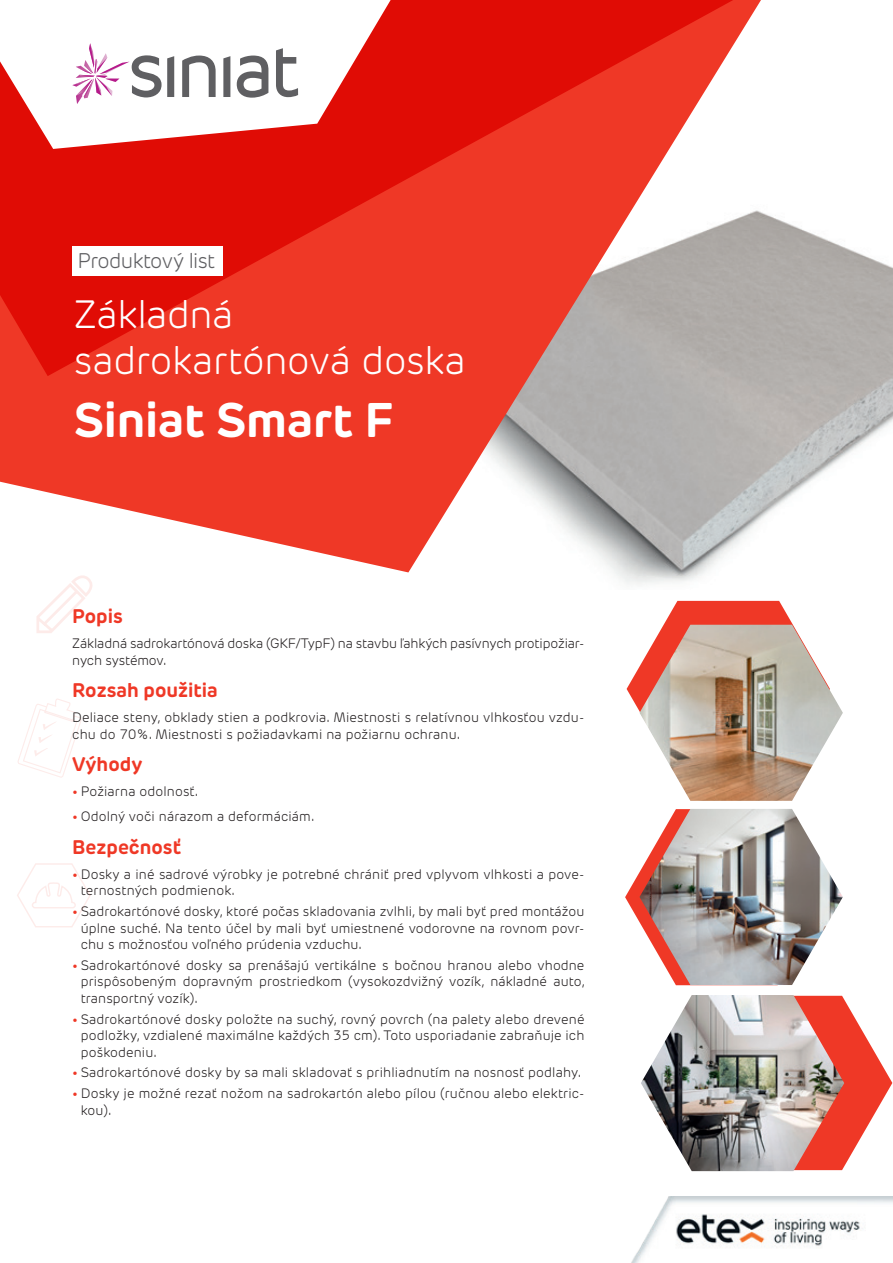
<style>
.page{position:relative;width:893px;height:1263px;background:#fff}
.page>*{position:absolute;margin:0;border:0;box-sizing:border-box;transform-origin:0 0}
.t1{font:700 48px "New Rubrik Edge";letter-spacing:-.005em;color:#fff}
.t2{font:300 39px/46.8px "New Rubrik Edge";letter-spacing:-.005em;color:#fff}
.t3{font:300 21px "New Rubrik Edge";letter-spacing:-.03em;color:#5f5f62}
.t4{font:700 19.5px "New Rubrik Edge";color:#ef3826}
.t5{font:300 13.5px/16.5px "New Rubrik Edge";letter-spacing:.01em;color:#231f20}
.t6{font:300 13.5px/16.5px "New Rubrik Edge";letter-spacing:-.01em;color:#231f20}
.s1{color:#ef3826}
</style>
<div class="page">
<svg style="left:18px;top:698px;width:64px;height:80px"></svg>
<img style="left:406px;top:217px;width:487px;height:367px">
<svg style="left:0;top:376px;width:761px;height:196px"></svg>
<svg style="left:0;top:0;width:772px;height:376px;background:#e3483d"></svg>
<svg style="left:0;top:0;width:391px;height:149px"></svg>
<svg style="left:237px;top:56px;width:31px;height:42px"></svg>
<svg style="left:182px;top:56px;width:34px;height:41px"></svg>
<svg style="left:223px;top:56px;width:7px;height:41px"></svg>
<svg style="left:276px;top:48px;width:22px;height:49px"></svg>
<svg style="left:72px;top:43px;width:102px;height:61px"></svg>
<div style="left:72px;top:246px;width:151px;height:29px;background:#fff"></div>
<img style="left:631px;top:1197px;width:262px;height:66px">
<svg style="left:36px;top:575px;width:57px;height:58px"></svg>
<svg style="left:627px;top:601px;width:166px;height:110px"></svg>
<svg style="left:625px;top:873px;width:14px;height:48px"></svg>
<svg style="left:844px;top:999px;width:48px;height:168px"></svg>
<img style="left:639px;top:625px;width:204px;height:176px">
<img style="left:639px;top:809px;width:204px;height:176px">
<img style="left:641px;top:995px;width:203px;height:176px">
<svg style="left:17px;top:863px;width:74px;height:64px"></svg>
<h3 class="t3" style="left:78px;top:248px;width:139px">Produktový list</h3>
<h2 class="t2" style="left:74px;top:290px;width:394px">Základná sadrokartónová doska</h2>
<h1 class="t1" style="left:74px;top:390px;width:321px">Siniat Smart F</h1>
<h3 class="t4" style="left:72px;top:604px;width:52px">Popis</h3>
<p class="t6" style="left:72px;top:635px;width:514px">Základná sadrokartónová doska (GKF/TypF) na stavbu ľahkých pasívnych protipožiar&shy;nych systémov.</p>
<h3 class="t4" style="left:72px;top:678px;width:147px">Rozsah použitia</h3>
<p class="t5" style="left:72px;top:709px;width:514px">Deliace steny, obklady stien a podkrovia. Miestnosti s relatívnou vlhkosťou vzdu&shy;chu do 70%. Miestnosti s požiadavkami na požiarnu ochranu.</p>
<h3 class="t4" style="left:72px;top:752px;width:72px">Výhody</h3>
<p class="t5" style="left:72px;top:783px;width:127px"><span class="s1">•</span> Požiarna odolnosť.</p>
<p class="t5" style="left:72px;top:808px;width:244px"><span class="s1">•</span> Odolný voči nárazom a deformáciám.</p>
<h3 class="t4" style="left:72px;top:835px;width:110px">Bezpečnosť</h3>
<p class="t5" style="left:81px;top:866px;width:505px;text-indent:-9px"><span class="s1">•</span> Dosky a iné sadrové výrobky je potrebné chrániť pred vplyvom vlhkosti a pove&shy;ternostných podmienok.</p>
<p class="t5" style="left:81px;top:903px;width:505px;text-align:justify;text-indent:-9px"><span class="s1">•</span> Sadrokartónové dosky, ktoré počas skladovania zvlhli, by mali byť pred montážou úplne suché. Na tento účel by mali byť umiestnené vodorovne na rovnom povr&shy;chu s možnosťou voľného prúdenia vzduchu.</p>
<p class="t5" style="left:81px;top:957px;width:506px;text-align:justify;text-indent:-9px"><span class="s1">•</span> Sadrokartónové dosky sa prenášajú vertikálne s bočnou hranou alebo vhodne prispôsobeným dopravným prostriedkom (vysokozdvižný vozík, nákladné auto, transportný vozík).</p>
<p class="t5" style="left:81px;top:1010px;width:505px;text-align:justify;text-indent:-9px"><span class="s1">•</span> Sadrokartónové dosky položte na suchý, rovný povrch (na palety alebo drevené podložky, vzdialené maximálne každých 35 cm). Toto usporiadanie zabraňuje ich poškodeniu.</p>
<p class="t5" style="left:72px;top:1064px;width:510px"><span class="s1">•</span> Sadrokartónové dosky by sa mali skladovať s prihliadnutím na nosnosť podlahy.</p>
<p class="t5" style="left:81px;top:1085px;width:505px;text-indent:-9px"><span class="s1">•</span> Dosky je možné rezať nožom na sadrokartón alebo pílou (ručnou alebo elektric&shy;kou).</p>
</div>
